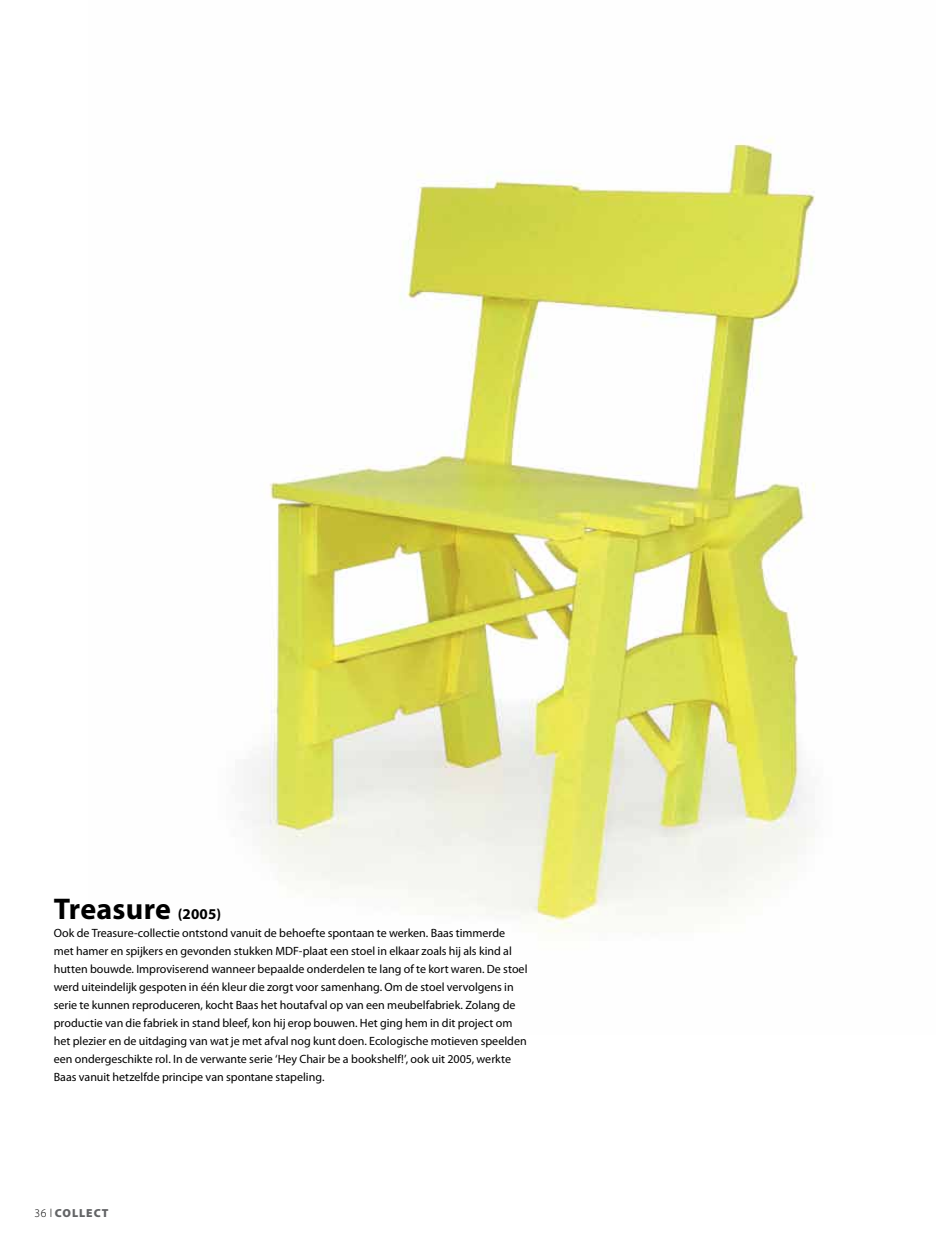
<style>
.page{position:relative;width:936px;height:1251px;background:#fff}
.page>*{position:absolute;margin:0;border:0;box-sizing:border-box;transform-origin:0 0}
.t1{font:700 30px "Myriad Pro";color:#000}
.t2{font:12px/18px "Myriad Pro";color:#000}
.t3{font:900 11.7px "Myriad Pro";letter-spacing:.08em;color:#636466}
.s1{font-size:15px}
.s2{font-weight:300;color:#000}
</style>
<div class="page">
<img style="left:252px;top:138px;width:563px;height:795px">
<h1 class="t1" style="left:54px;top:891px;width:169px">Treasure <span class="s1">(2005)</span></h1>
<p class="t2" style="left:54px;top:923px;width:475px">Ook de Treasure-collectie ontstond vanuit de behoefte spontaan te werken. Baas timmerde met hamer en spijkers en gevonden stukken MDF-plaat een stoel in elkaar zoals hij als kind al hutten bouwde. Improviserend wanneer bepaalde onderdelen te lang of te kort waren. De stoel werd uiteindelijk gespoten in één kleur die zorgt voor samenhang. Om de stoel vervolgens in serie te kunnen reproduceren, kocht Baas het houtafval op van een meubelfabriek. Zolang de productie van die fabriek in stand bleef, kon hij erop bouwen. Het ging hem in dit project om het plezier en de uitdaging van wat je met afval nog kunt doen. Ecologische motieven speelden een ondergeschikte rol. In de verwante serie ‘Hey Chair be a bookshelf!’, ook uit 2005, werkte Baas vanuit hetzelfde principe van spontane stapeling.</p>
<p class="t3" style="left:34px;top:1205px;width:75px"><span class="s2">36 l</span> COLLECT</p>
</div>
